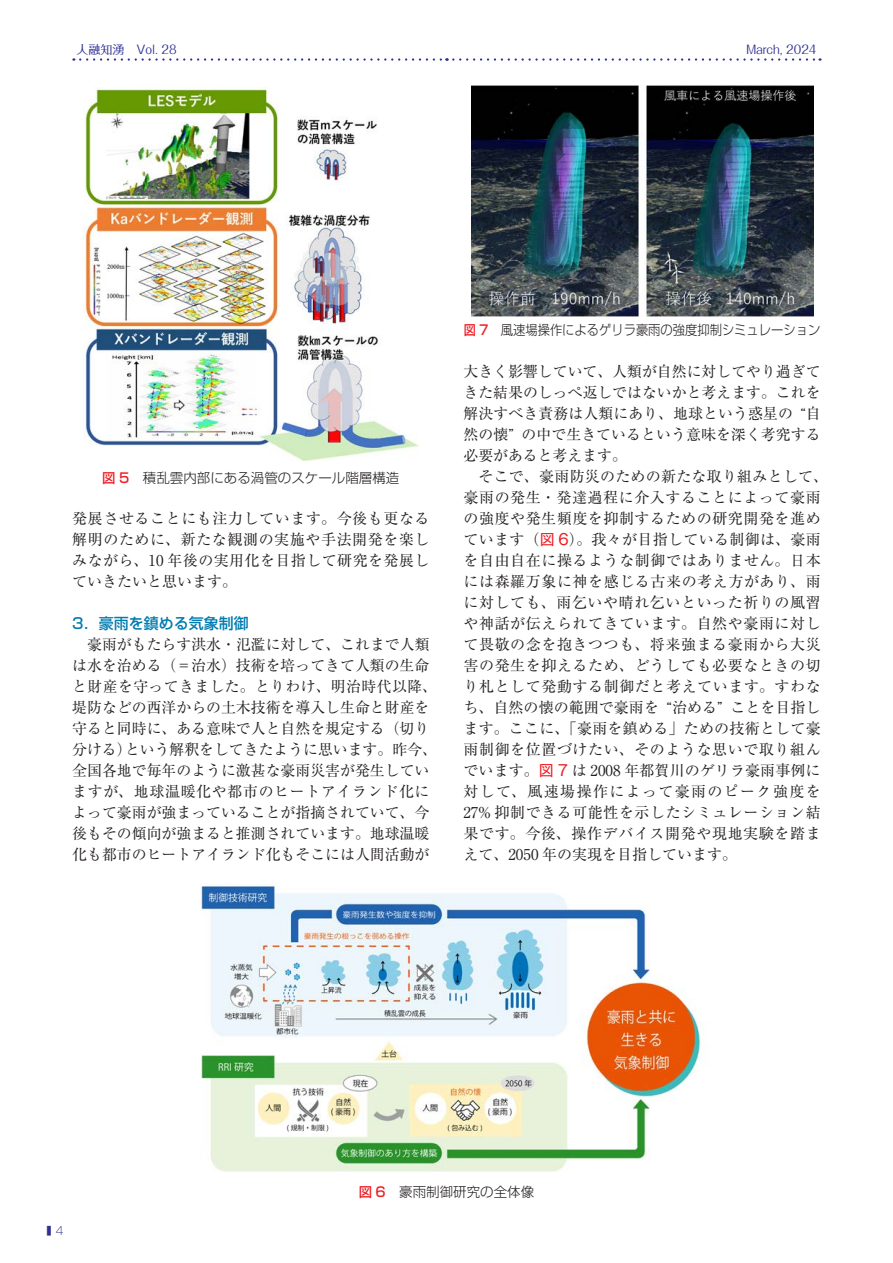
<style>
.page{position:relative;width:893px;height:1263px;background:#fff}
.page>*{position:absolute;margin:0;border:0;box-sizing:border-box;transform-origin:0 0}
.本文10P{font:15px/21px "Ryumin Pr 6 N";letter-spacing:.04em;color:#231f20}
.本文10P-2{font:15px/21px "Ryumin Pr 6 N";color:#231f20;text-align:center}
.本文10P-3{font:15px/21px "Ryumin Pr 6 N";letter-spacing:.02em;color:#231f20;text-align:justify}
.最前線-小見出しGo{font:500 15px "Shin Go Pr 6 N";color:#007cb0}
.キャプション-CCC{font:300 13.5px "Shin Go Pr 6 N";color:#231f20}
.キャプション-CCC-2{font:300 13.5px "Shin Go Pr 6 N";color:#231f20;scale:.91 1}
.t1{font:12px "Folk Pro";color:#2e3092}
.t2{font:300 expanded 11.25px "Shin Go Pr 6 N";color:#2e3092;scale:.4 1}
.s1{font-weight:500;color:#ee1d23}
.s2{font-family:"Gothic MB101 Pr 6 N";color:#ee1d23}
</style>
<div class="page">
<svg style="left:80px;top:58px;width:367px;height:3px"></svg>
<svg style="left:453px;top:58px;width:368px;height:3px"></svg>
<img style="left:85px;top:89px;width:333px;height:371px">
<img style="left:200px;top:883px;width:501px;height:289px">
<img style="left:471px;top:85px;width:342px;height:231px">
<p class="t1" style="left:77px;top:39px;width:102px">人融知湧　Vol. 28</p>
<p class="t1" style="left:746px;top:39px;width:72px">March, 2024</p>
<p class="キャプション-CCC" style="left:102px;top:466px;width:299px"><span class="s1">図 5</span>　積乱雲内部にある渦管のスケール階層構造</p>
<p class="本文10P-3" style="left:72px;top:507px;width:359px">発展させることにも注力しています。今後も更なる解明のために、新たな観測の実施や手法開発を楽しみながら、10 年後の実用化を目指して研究を発展していきたいと思います。</p>
<p class="最前線-小見出しGo" style="left:72px;top:611px;width:178px">3．豪雨を鎮める気象制御</p>
<p class="本文10P-2" style="left:72px;top:633px;width:366px">豪雨がもたらす洪水・氾濫に対して、これまで人類<br>は水を治める（＝治水）技術を培ってきて人類の生命と財産を守ってきました。とりわけ、明治時代以降、堤防などの西洋からの土木技術を導入し生命と財産を守ると同時に、ある意味で人と自然を規定する（切り分ける）という解釈をしてきたように思います。昨今、全国各地で毎年のように激甚な豪雨災害が発生していますが、地球温暖化や都市のヒートアイランド化によって豪雨が強まっていることが指摘されていて、今後もその傾向が強まると推測されています。地球温暖化も都市のヒートアイランド化もそこには人間活動が</p>
<p class="キャプション-CCC-2" style="left:464px;top:319px;width:393px"><span class="s1">図 7</span>　風速場操作によるゲリラ豪雨の強度抑制シミュレーション</p>
<p class="本文10P-3" style="left:463px;top:360px;width:359px">大きく影響していて、人類が自然に対してやり過ぎてきた結果のしっぺ返しではないかと考えます。これを解決すべき責務は人類にあり、地球という惑星の “自然の懐” の中で生きているという意味を深く考究する必要があると考えます。</p>
<p class="本文10P" style="left:463px;top:465px;width:366px;text-indent:15px">そこで、豪雨防災のための新たな取り組みとして、豪雨の発生・発達過程に介入することによって豪雨の強度や発生頻度を抑制するための研究開発を進めています（<span class="s2">図 6</span>）。我々が目指している制御は、豪雨を自由自在に操るような制御ではありません。日本には森羅万象に神を感じる古来の考え方があり、雨に対しても、雨乞いや晴れ乞いといった祈りの風習や神話が伝えられてきています。自然や豪雨に対して畏敬の念を抱きつつも、将来強まる豪雨から大災害の発生を抑えるため、どうしても必要なときの切り札として発動する制御だと考えています。すわなち、自然の懐の範囲で豪雨を “治める” ことを目指します。ここに、「豪雨を鎮める」ための技術として豪雨制御を位置づけたい、そのような思いで取り組んでいます。<span class="s2">図 7</span> は 2008 年都賀川のゲリラ豪雨事例に対して、風速場操作によって豪雨のピーク強度を<br>27% 抑制できる可能性を示したシミュレーション結果です。今後、操作デバイス開発や現地実験を踏まえて、2050 年の実現を目指しています。</p>
<p class="t2" style="left:47px;top:1221px;width:43px">■　4</p>
<p class="キャプション-CCC" style="left:359px;top:1180px;width:177px"><span class="s1">図 6</span>　豪雨制御研究の全体像</p>
</div>
